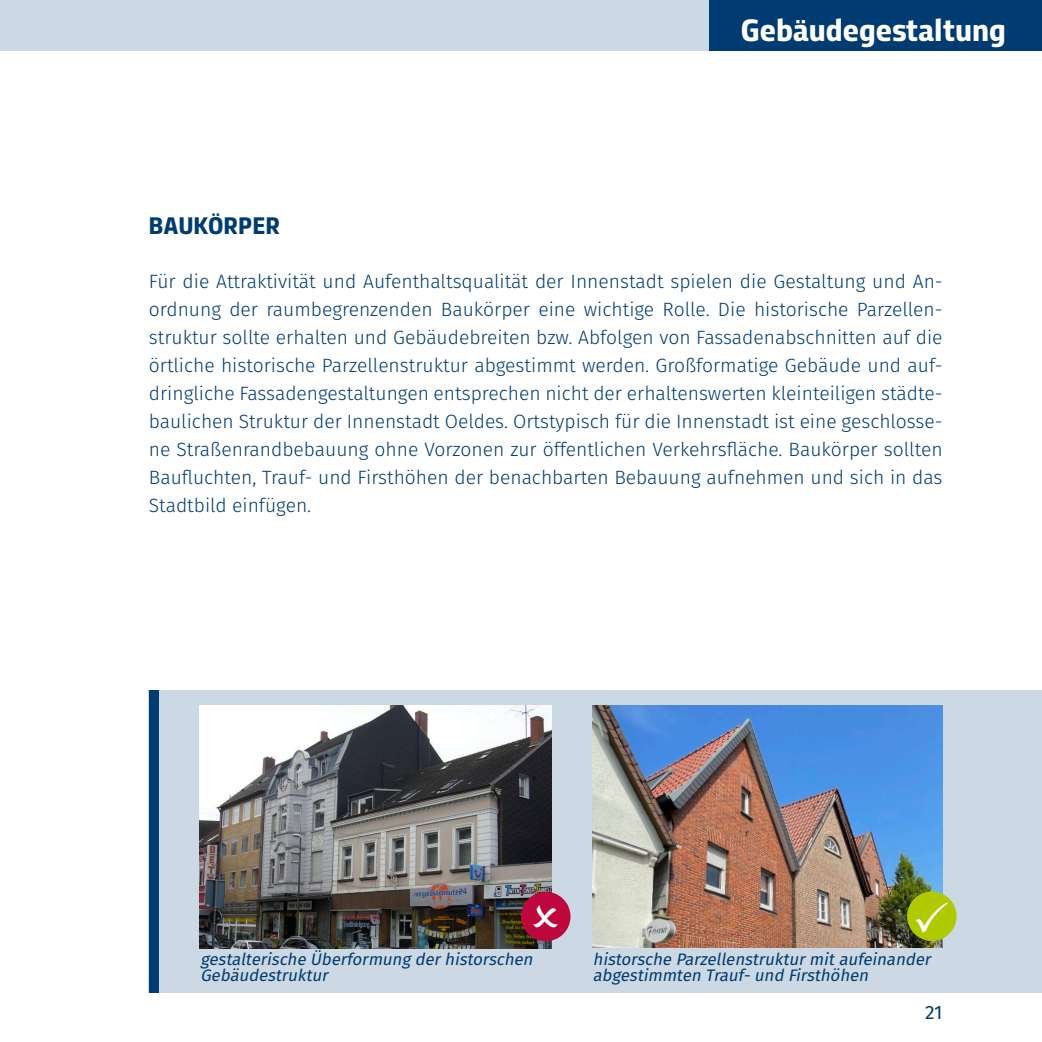
<style>
.page{position:relative;width:1042px;height:1042px;background:#fff}
.page>*{position:absolute;margin:0;border:0;box-sizing:border-box;transform-origin:0 0}
.Reiter_werne{font:700 31.5px "Dalle Set";color:#fff}
.Überschrift1_werne{font:700 24.5px "Dalle Set";color:#003c71}
.Fließtext_werne{font:300 19.25px/28px "Fira Sans";color:#003c71;text-align:justify}
.t1{font:19.25px "Fira Sans";color:#003c71}
.Bildunterschrift_Hückeswagen{font:italic 16.62px/15.8px "Fira Sans";color:#003c71}
</style>
<div class="page">
<div style="left:0;top:0;width:1042px;height:50px;background:#ccd8e3"></div>
<div style="left:149px;top:690px;width:893px;height:302px;background:#ccd8e3"></div>
<div style="left:149px;top:690px;width:10px;height:302px;background:#003c71"></div>
<img style="left:592px;top:706px;width:350px;height:241px">
<img style="left:200px;top:706px;width:351px;height:243px">
<div style="left:521px;top:892px;width:49px;height:49px;background:#be083d;border-radius:50%"></div>
<div style="left:907px;top:891px;width:49px;height:50px;background:#afca00;border-radius:50%"></div>
<div style="left:709px;top:0;width:333px;height:50px;background:#003c71"></div>
<p class="Reiter_werne" style="left:741px;top:10px;width:267px">Gebäudeges taltung</p>
<p class="Überschrift1_werne" style="left:149px;top:210px;width:133px">BAUKÖRPER</p>
<p class="Fließtext_werne" style="left:149px;top:267px;width:795px">Für die Attraktivität und Aufenthaltsqualität der Innenstadt spielen die Gestaltung und An&shy;ordnung der raumbegrenzenden Baukörper eine wichtige Rolle. Die historische Parzellen&shy;struktur sollte erhalten und Gebäudebreiten bzw. Abfolgen von Fassadenabschnitten auf die örtliche historische Parzellenstruktur abgestimmt werden. Großformatige Gebäude und auf&shy;dringliche Fassadengestaltungen entsprechen nicht der erhaltenswerten kleinteiligen städte&shy;baulichen Struktur der Innenstadt Oeldes. Ortstypisch für die Innenstadt ist eine geschlosse&shy;ne Straßenrandbebauung ohne Vorzonen zur öffentlichen Verkehrsfläche. Baukörper sollten Baufluchten, Trauf- und Firsthöhen der benachbarten Bebauung aufnehmen und sich in das Stadtbild einfügen.</p>
<p class="Bildunterschrift_Hückeswagen" style="left:200px;top:951px;width:338px">gestalterische Überformung derhistorschen<br>Gebäudestruktur</p>
<p class="Bildunterschrift_Hückeswagen" style="left:593px;top:951px;width:343px">historsche Parzellenstrukturmitaufeinander abgestimmten Trauf-und Firsthöhen</p>
<p class="t1" style="left:925px;top:997px;width:19px">21</p>
</div>
